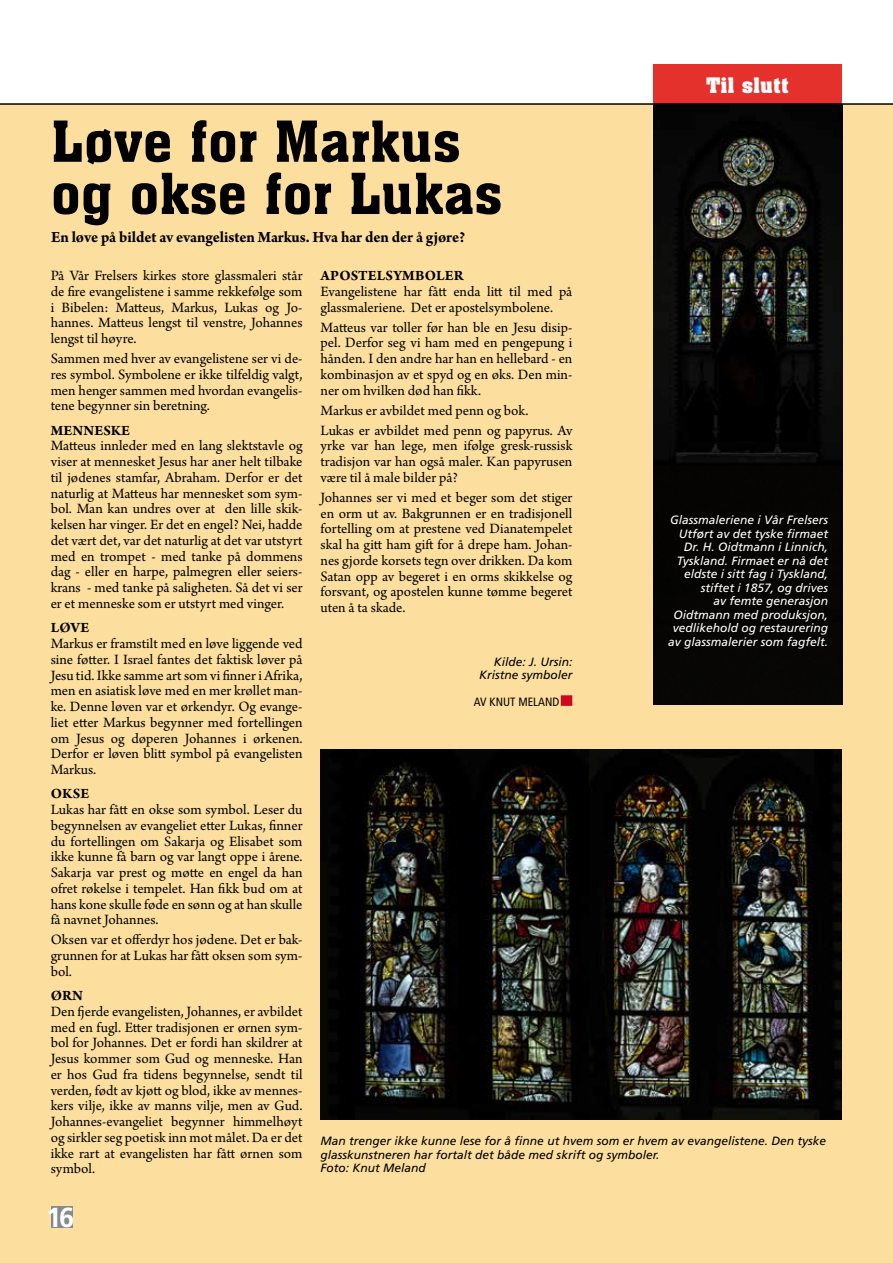
<style>
.page{position:relative;width:893px;height:1263px;background:#fff}
.page>*{position:absolute;margin:0;border:0;box-sizing:border-box;transform-origin:0 0}
.t1{font:55.5px/52.2px "Aachen BT";color:#000}
.t2{font:700 27.45px "Frutiger";color:#fff}
.t3{font:700 21px "Aachen BT";color:#fff}
.t4{font:700 16.5px "Arno Pro";letter-spacing:-.005em;color:#000;scale:.96 1}
.t5{font:15px/15.8px "Arno Pro";letter-spacing:-.005em;color:#000;text-align:justify}
.t6{font:700 15px "Arno Pro";letter-spacing:.01em;color:#000}
.t7{font:italic 12px/13.5px "Frutiger";color:#fff;text-align:right}
.t8{font:italic 12px/13.5px "Frutiger";color:#000;text-align:right}
.t9{font:condensed 12px "Frutiger";color:#000}
</style>
<div class="page">
<div style="left:0;top:104px;width:893px;height:1159px;background:#fcdf9e"></div>
<div style="left:653px;top:64px;width:189px;height:40px;background:#e4312b"></div>
<div style="left:561px;top:695px;width:11px;height:11px;background:#cd071e"></div>
<hr style="left:0;top:103px;width:893px;height:2px;background:#000">
<img style="left:321px;top:749px;width:521px;height:370px">
<div style="left:654px;top:466px;width:189px;height:238px;background:#060503"></div>
<img style="left:654px;top:105px;width:189px;height:361px">
<div style="left:51px;top:1206px;width:21px;height:22px;background:#848b8e"></div>
<h3 class="t3" style="left:706px;top:72px;width:84px">Til slutt</h3>
<h1 class="t1" style="left:51px;top:115px;width:453px">Løve for Markus og okse for Lukas</h1>
<p class="t4" style="left:51px;top:227px;width:433px">En løve på bildet av evangelisten Markus. Hva har den der å gjøre?</p>
<p class="t5" style="left:51px;top:269px;width:253px">På Vår Frelsers kirkes store glassmaleri står de fire evangelistene i samme rekkefølge som i Bibelen: Matteus, Markus, Lukas og Jo&shy;hannes. Matteus lengst til venstre, Johannes lengst til høyre.</p>
<p class="t5" style="left:51px;top:352px;width:253px">Sammen med hver av evangelistene ser vi de&shy;res symbol. Symbolene er ikke tilfeldig valgt, men henger sammen med hvordan evangelis&shy;tene begynner sin beretning.</p>
<p class="t6" style="left:51px;top:421px;width:81px">MENNESKE</p>
<p class="t5" style="left:51px;top:439px;width:253px">Matteus innleder med en lang slektstavle og viser at mennesket Jesus har aner helt tilbake til jødenes stamfar, Abraham. Derfor er det naturlig at Matteus har mennesket som sym&shy;bol. Man kan undres over at den lille skik&shy;kelsen har vinger. Er det en engel? Nei, hadde det vært det, var det naturlig at det var utstyrt med en trompet - med tanke på dommens dag - eller en harpe, palmegren eller seiers&shy;krans - med tanke på saligheten. Så det vi ser er et menneske som er utstyrt med vinger.</p>
<p class="t6" style="left:51px;top:619px;width:40px">LØVE</p>
<p class="t5" style="left:51px;top:636px;width:253px">Markus er framstilt med en løve liggende ved sine føtter. I Israel fantes det faktisk løver på Jesu tid. Ikke samme art som vi finner i Afrika, men en asiatisk løve med en mer krøllet man&shy;ke. Denne løven var et ørkendyr. Og evange&shy;liet etter Markus begynner med fortellingen om Jesus og døperen Johannes i ørkenen.<br>Derfor er løven blitt symbol på evangelisten Markus.</p>
<p class="t6" style="left:51px;top:785px;width:40px">OKSE</p>
<p class="t5" style="left:51px;top:802px;width:253px">Lukas har fått en okse som symbol. Leser du begynnelsen av evangeliet etter Lukas, finner du fortellingen om Sakarja og Elisabet som ikke kunne få barn og var langt oppe i årene.<br>Sakarja var prest og møtte en engel da han ofret røkelse i tempelet. Han fikk bud om at hans kone skulle føde en sønn og at han skulle få navnet Johannes.</p>
<p class="t5" style="left:51px;top:933px;width:253px">Oksen var et offerdyr hos jødene. Det er bak&shy;grunnen for at Lukas har fått oksen som sym&shy;bol.</p>
<p class="t6" style="left:51px;top:987px;width:34px">ØRN</p>
<p class="t5" style="left:51px;top:1004px;width:253px">Den fjerde evangelisten, Johannes, er avbildet med en fugl. Etter tradisjonen er ørnen sym&shy;bol for Johannes. Det er fordi han skildrer at Jesus kommer som Gud og menneske. Han er hos Gud fra tidens begynnelse, sendt til verden, født av kjøtt og blod, ikke av mennes&shy;kers vilje, ikke av manns vilje, men av Gud.<br>Johannes-evangeliet begynner himmelhøyt og sirkler seg poetisk inn mot målet. Da er det ikke rart at evangelisten har fått ørnen som symbol.</p>
<p class="t6" style="left:321px;top:267px;width:144px">APOSTELSYMBOLER</p>
<p class="t5" style="left:321px;top:284px;width:253px">Evangelistene har fått enda litt til med på glassmaleriene. Det er apostelsymbolene.</p>
<p class="t5" style="left:321px;top:320px;width:253px">Matteus var toller før han ble en Jesu disip&shy;pel. Derfor seg vi ham med en pengepung i hånden. I den andre har han en hellebard - en kombinasjon av et spyd og en øks. Den min&shy;ner om hvilken død han fikk.</p>
<p class="t5" style="left:321px;top:401px;width:253px;line-height:20px">Markus er avbildet med penn og bok.<br>Lukas er avbildet med penn og papyrus. Av</p>
<p class="t5" style="left:321px;top:439px;width:253px">yrke var han lege, men ifølge gresk-russisk tradisjon var han også maler. Kan papyrusen være til å male bilder på?</p>
<p class="t5" style="left:321px;top:490px;width:253px">Johannes ser vi med et beger som det stiger en orm ut av. Bakgrunnen er en tradisjonell fortelling om at prestene ved Dianatempelet skal ha gitt ham gift for å drepe ham. Johan&shy;nes gjorde korsets tegn over drikken. Da kom Satan opp av begeret i en orms skikkelse og forsvant, og apostelen kunne tømme begeret uten å ta skade.</p>
<p class="t7" style="left:668px;top:513px;width:162px">Glassmaleriene i Vår Frelsers<br>Utført av det tyske firmaet<br>Dr. H. Oidtmann i Linnich,<br>Tyskland. Firmaet er nå det eldste i sitt fag i Tyskland, stiftet i 1857, og drives<br>av femte generasjon<br>Oidtmann med produksjon, vedlikehold og restaurering av glassmalerier som fagfelt.</p>
<p class="t8" style="left:479px;top:655px;width:95px">Kilde: J. Ursin:<br>Kristne symboler</p>
<p class="t9" style="left:474px;top:694px;width:87px">AV KNUT MELAND</p>
<p class="t8" style="left:321px;top:1134px;width:507px;text-align:left">Man trenger ikke kunne lese for å finne ut hvem som er hvem av evangelistene. Den tyske glasskunstneren har fortalt det både med skrift og symboler.<br>Foto: Knut Meland</p>
<h2 class="t2" style="left:46px;top:1201px;width:30px">16</h2>
</div>
